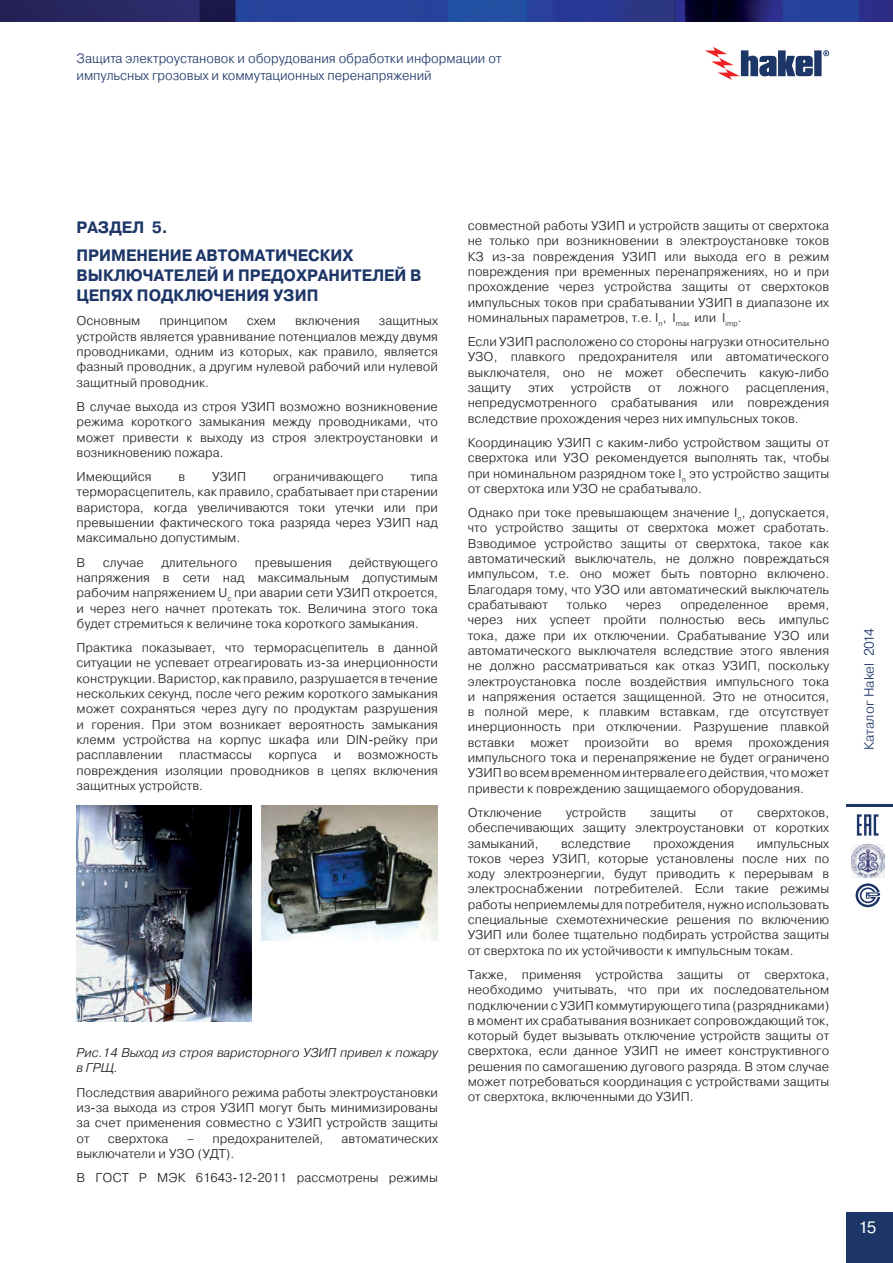
<style>
.page{position:relative;width:893px;height:1263px;background:#fff}
.page>*{position:absolute;margin:0;border:0;box-sizing:border-box;transform-origin:0 0}
.t1{font:700 16.5px/28.8px "Pragmatica";color:#1d3668;scale:.95 1}
.t2{font:16.5px "Pragmatica";color:#fff}
.t3{font:300 13.5px/16.2px "Pragmatica";color:#1d3668;scale:.95 1}
.t4{font:300 13.5px "Pragmatica";color:#1d3668}
.t5{font:300 12.75px/15.3px "Pragmatica";color:#231f20;text-align:justify}
.t6{font:italic 300 12.75px/15.3px "Pragmatica";color:#231f20}
</style>
<div class="page">
<img style="left:0;top:0;width:893px;height:21px">
<svg style="left:705px;top:47px;width:124px;height:33px"></svg>
<hr style="left:846px;top:804px;width:47px;height:2px;background:#1d3668">
<div style="left:846px;top:1212px;width:47px;height:51px;background:#1d3668"></div>
<svg style="left:855px;top:883px;width:25px;height:24px"></svg>
<svg style="left:857px;top:814px;width:21px;height:22px"></svg>
<img style="left:851px;top:845px;width:33px;height:33px">
<img style="left:77px;top:805px;width:174px;height:217px">
<img style="left:261px;top:805px;width:177px;height:136px">
<p class="t3" style="left:77px;top:50px;width:449px">Защита электроустановок и оборудования обработки информации от импульсных грозовых и коммутационных перенапряжений</p>
<p class="t1" style="left:77px;top:213px;width:293px">РАЗДЕЛ 5.<br>ПРИМЕНЕНИЕ АВТОМАТИЧЕСКИХ</p>
<p class="t1" style="left:77px;top:266px;width:365px;line-height:19.8px">ВЫКЛЮЧАТЕЛЕЙ И ПРЕДОХРАНИТЕЛЕЙ В<br>ЦЕПЯХ ПОДКЛЮЧЕНИЯ УЗИП</p>
<p class="t5" style="left:77px;top:313px;width:65px">Основным</p>
<p class="t5" style="left:159px;top:313px;width:70px">принципом</p>
<p class="t5" style="left:247px;top:313px;width:31px">схем</p>
<p class="t5" style="left:295px;top:313px;width:66px">включения</p>
<p class="t5" style="left:77px;top:313px;width:363px;text-indent:302px">защитных устройств является уравнивание потенциалов между двумя проводниками, одним из которых, как правило, является фазный проводник, а другим нулевой рабочий или нулевой защитный проводник.</p>
<p class="t5" style="left:77px;top:399px;width:363px">В случае выхода из строя УЗИП возможно возникновение режима короткого замыкания между проводниками, что может привести к выходу из строя электроустановки и возникновению пожара.</p>
<p class="t5" style="left:77px;top:469px;width:76px">Имеющийся</p>
<p class="t5" style="left:178px;top:469px;width:8px">в</p>
<p class="t5" style="left:212px;top:469px;width:36px">УЗИП</p>
<p class="t5" style="left:273px;top:469px;width:112px">ограничивающего</p>
<p class="t5" style="left:77px;top:469px;width:363px;text-indent:334px">типа терморасцепитель, как правило, срабатывает при старении варистора, когда увеличиваются токи утечки или при превышении фактического тока разряда через УЗИП над максимально допустимым.</p>
<p class="t5" style="left:77px;top:554px;width:10px">В</p>
<p class="t5" style="left:103px;top:554px;width:42px">случае</p>
<p class="t5" style="left:161px;top:554px;width:77px">длительного</p>
<p class="t5" style="left:255px;top:554px;width:79px">превышения</p>
<p class="t5" style="left:77px;top:554px;width:363px;text-indent:273px">действующего напряжения в сети над максимальным допустимым рабочим напряжением U<sub>c</sub> при аварии сети УЗИП откроется, и через него начнет протекать ток. Величина этого тока будет стремиться к величине тока короткого замыкания.</p>
<p class="t5" style="left:77px;top:640px;width:363px">Практика показывает, что терморасцепитель в данной ситуации не успевает отреагировать из-за инерционности конструкции. Варистор, как правило, разрушается в течение нескольких секунд, после чего режим короткого замыкания может сохраняться через дугу по продуктам разрушения и горения. При этом возникает вероятность замыкания клемм устройства на корпус шкафа или DIN-рейку при расплавлении</p>
<p class="t5" style="left:77px;top:747px;width:363px;text-indent:281px">возможность повреждения изоляции проводников в цепях включения защитных устройств.</p>
<p class="t5" style="left:179px;top:747px;width:74px">пластмассы</p>
<p class="t5" style="left:269px;top:747px;width:50px">корпуса</p>
<p class="t5" style="left:334px;top:747px;width:9px">и</p>
<p class="t6" style="left:77px;top:1045px;width:363px">Рис.14 Выход из строя варисторного УЗИП привел к пожару в ГРЩ.</p>
<p class="t5" style="left:77px;top:1084px;width:363px">Последствия аварийного режима работы электроустановки из-за выхода из строя УЗИП могут быть минимизированы за счет применения совместно с УЗИП устройств защиты от</p>
<p class="t5" style="left:108px;top:1130px;width:62px">сверхтока</p>
<p class="t5" style="left:187px;top:1130px;width:138px">– предохранителей,</p>
<p class="t5" style="left:342px;top:1130px;width:98px">автоматических</p>
<p class="t5" style="left:77px;top:1141px;width:363px;line-height:24.3px">выключатели и УЗО (УДТ).<br>В ГОСТ Р МЭК 61643-12-2011 рассмотрены режимы</p>
<p class="t5" style="left:468px;top:218px;width:363px">совместной работы УЗИП и устройств защиты от сверхтока не только при возникновении в электроустановке токов КЗ из-за повреждения УЗИП или выхода его в режим повреждения при временных перенапряжениях, но и при прохождение через устройства защиты от сверхтоков импульсных токов при срабатывании УЗИП в диапазоне их номинальных параметров, т.е. I<sub>n</sub>, I<sub>max</sub> или I<sub>imp</sub>.</p>
<p class="t5" style="left:468px;top:334px;width:363px">Если УЗИП расположено со стороны нагрузки относительно УЗО, плавкого предохранителя или автоматического выключателя, оно не может обеспечить какую-либо защиту</p>
<p class="t5" style="left:528px;top:380px;width:27px">этих</p>
<p class="t5" style="left:571px;top:380px;width:62px">устройств</p>
<p class="t5" style="left:648px;top:380px;width:15px">от</p>
<p class="t5" style="left:678px;top:380px;width:52px">ложного</p>
<p class="t5" style="left:468px;top:380px;width:363px;text-indent:278px">расцепления, непредусмотренного срабатывания или повреждения вследствие прохождения через них импульсных токов.</p>
<p class="t5" style="left:468px;top:435px;width:363px">Координацию УЗИП с каким-либо устройством защиты от сверхтока или УЗО рекомендуется выполнять так, чтобы при номинальном разрядном токе I<sub>n</sub> это устройство защиты от сверхтока или УЗО не срабатывало.</p>
<p class="t5" style="left:468px;top:505px;width:363px">Однако при токе превышающем значение I<sub>n</sub>, допускается, что устройство защиты от сверхтока может сработать.<br>Взводимое устройство защиты от сверхтока, такое как автоматический выключатель, не должно повреждаться импульсом, т.е. оно может быть повторно включено.<br>Благодаря тому, что УЗО или автоматический выключатель срабатывают</p>
<p class="t5" style="left:468px;top:597px;width:363px;text-indent:320px">время, через них успеет пройти полностью весь импульс тока, даже при их отключении. Срабатывание УЗО или автоматического выключателя вследствие этого явления не должно рассматриваться как отказ УЗИП, поскольку электроустановка после воздействия импульсного тока и напряжения остается защищенной. Это не относится, в полной мере, к плавким вставкам, где отсутствует инерционность при отключении. Разрушение плавкой вставки может произойти во время прохождения импульсного тока и перенапряжение не будет ограничено УЗИП во всем временном интервале его действия, что может привести к повреждению защищаемого оборудования.</p>
<p class="t5" style="left:468px;top:805px;width:76px">Отключение</p>
<p class="t5" style="left:566px;top:805px;width:62px">устройств</p>
<p class="t5" style="left:650px;top:805px;width:48px">защиты</p>
<p class="t5" style="left:720px;top:805px;width:15px">от</p>
<p class="t5" style="left:567px;top:597px;width:42px">только</p>
<p class="t5" style="left:626px;top:597px;width:37px">через</p>
<p class="t5" style="left:680px;top:597px;width:90px">определенное</p>
<p class="t5" style="left:468px;top:805px;width:363px;text-indent:289px">сверхтоков, обеспечивающих защиту электроустановки от коротких замыканий,</p>
<p class="t5" style="left:468px;top:835px;width:363px;text-indent:289px">импульсных токов через УЗИП, которые установлены после них по ходу электроэнергии, будут приводить к перерывам в электроснабжении потребителей. Если такие режимы работы неприемлемы для потребителя, нужно использовать специальные схемотехнические решения по включению УЗИП или более тщательно подбирать устройства защиты от сверхтока по их устойчивости к импульсным токам.</p>
<p class="t5" style="left:468px;top:967px;width:363px">Также, применяя устройства защиты от сверхтока, необходимо учитывать, что при их последовательном подключении с УЗИП коммутирующего типа (разрядниками) в момент их срабатывания возникает сопровождающий ток, который будет вызывать отключение устройств защиты от сверхтока, если данное УЗИП не имеет конструктивного решения по самогашению дугового разряда. В этом случае может потребоваться координация с устройствами защиты от сверхтока, включенными до УЗИП.</p>
<p class="t5" style="left:561px;top:835px;width:71px">вследствие</p>
<p class="t5" style="left:653px;top:835px;width:82px">прохождения</p>
<p class="t4" style="left:861px;top:750px;width:123px;rotate:-90deg">Каталог Hakel 2014</p>
<p class="t2" style="left:858px;top:1217px;width:20px">15</p>
</div>
